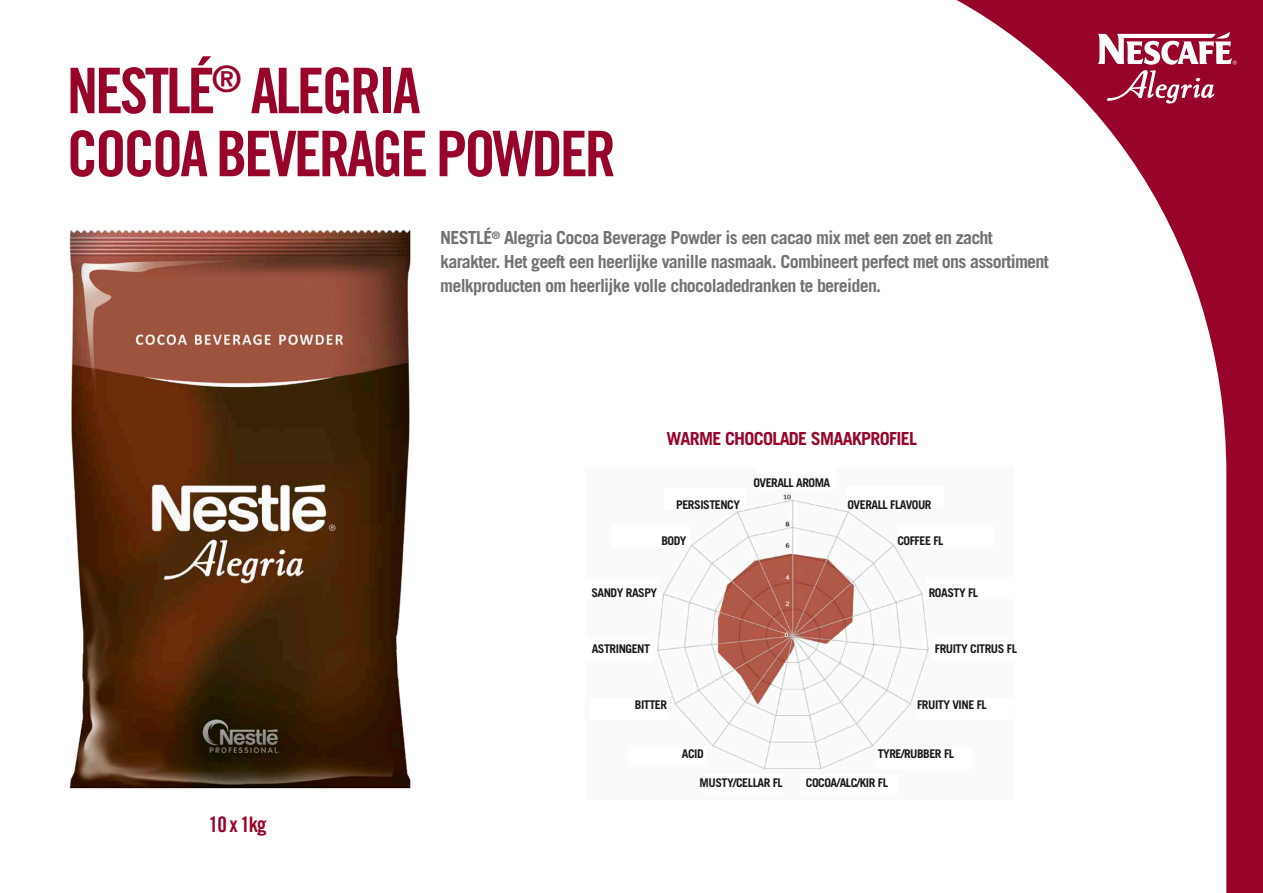
<style>
.page{position:relative;width:1263px;height:893px;background:#fff}
.page>*{position:absolute;margin:0;border:0;box-sizing:border-box;transform-origin:0 0}
.t1{font:63px/63px "Trade Gothic LT Std Bd Cn 20";letter-spacing:-.05em;color:#98032a}
.t2{font:21.45px "Trade Gothic LT Std Bd Cn 20";color:#98032a}
.t3{font:700 18px/24px "Trade Gothic";letter-spacing:-.04em;color:#737272}
.t4{font:700 18px "Trade Gothic";letter-spacing:-.04em;color:#98032a}
.t5{font:700 12px "Trade Gothic";letter-spacing:-.04em;color:#191918}
</style>
<div class="page">
<svg style="left:956px;top:0;width:307px;height:893px"></svg>
<svg style="left:1098px;top:32px;width:138px;height:72px"></svg>
<img style="left:657px;top:467px;width:356px;height:332px">
<div style="left:757px;top:467px;width:78px;height:22px;background:#fff"></div>
<div style="left:664px;top:488px;width:81px;height:21px;background:#fff"></div>
<div style="left:611px;top:525px;width:78px;height:22px;background:#fff"></div>
<div style="left:581px;top:577px;width:78px;height:22px;background:#fff"></div>
<div style="left:590px;top:698px;width:78px;height:22px;background:#fff"></div>
<div style="left:628px;top:745px;width:78px;height:21px;background:#fff"></div>
<div style="left:705px;top:774px;width:79px;height:22px;background:#fff"></div>
<div style="left:800px;top:774px;width:97px;height:22px;background:#fff"></div>
<div style="left:876px;top:747px;width:97px;height:21px;background:#fff"></div>
<div style="left:916px;top:698px;width:96px;height:22px;background:#fff"></div>
<div style="left:931px;top:639px;width:96px;height:21px;background:#fff"></div>
<div style="left:927px;top:577px;width:96px;height:21px;background:#fff"></div>
<div style="left:897px;top:525px;width:96px;height:22px;background:#fff"></div>
<div style="left:847px;top:486px;width:97px;height:22px;background:#fff"></div>
<img style="left:69px;top:230px;width:342px;height:559px">
<h1 class="t1" style="left:67px;top:59px;width:551px">NESTLé<sup>®</sup> ALEGRIA<br>COCOA BEVERAGE POWDER</h1>
<p class="t3" style="left:440px;top:226px;width:610px">NESTLÉ<sup>®</sup> Alegria Cocoa Beverage Powder is een cacao mix met een zoet en zacht karakter. Het geeft een heerlijke vanille nasmaak. Combineert perfect met ons assortiment melkproducten om heerlijke volle chocoladedranken te bereiden.</p>
<p class="t4" style="left:667px;top:428px;width:252px">WARME CHOCOLADE SMAAKPROFIEL</p>
<p class="t5" style="left:753px;top:475px;width:19px">Overall</p>
<p class="t5" style="left:796px;top:475px;width:8px">aroma</p>
<p class="t5" style="left:676px;top:497px;width:13px">Persistenc</p>
<p class="t5" style="left:733px;top:497px;width:8px">y</p>
<p class="t5" style="left:661px;top:533px;width:27px">body</p>
<p class="t5" style="left:847px;top:497px;width:19px">overall</p>
<p class="t5" style="left:890px;top:497px;width:40px">flavour</p>
<p class="t5" style="left:897px;top:533px;width:7px">coffee</p>
<p class="t5" style="left:933px;top:533px;width:6px">fl</p>
<p class="t2" style="left:209px;top:812px;width:59px">10 x 1kg</p>
<p class="t5" style="left:591px;top:585px;width:42px">san dy rasp</p>
<p class="t5" style="left:651px;top:585px;width:8px">y</p>
<p class="t5" style="left:592px;top:641px;width:7px">astrin</p>
<p class="t5" style="left:625px;top:641px;width:13px">gent</p>
<p class="t5" style="left:929px;top:585px;width:7px">roast</p>
<p class="t5" style="left:959px;top:585px;width:15px">y fl</p>
<p class="t5" style="left:935px;top:641px;width:42px">fruity citr</p>
<p class="t5" style="left:991px;top:641px;width:22px">us fl</p>
<p class="t5" style="left:635px;top:698px;width:13px">bitter</p>
<p class="t5" style="left:917px;top:698px;width:66px">fruity vine fl</p>
<p class="t5" style="left:682px;top:746px;width:23px">aci d</p>
<p class="t5" style="left:700px;top:776px;width:44px">musty/cellar</p>
<p class="t5" style="left:773px;top:776px;width:6px">fl</p>
<p class="t5" style="left:806px;top:776px;width:8px">cocoa</p>
<p class="t5" style="left:837px;top:776px;width:47px">/alc/kir fl</p>
<p class="t5" style="left:878px;top:746px;width:72px">tyre/rubber fl</p>
</div>
